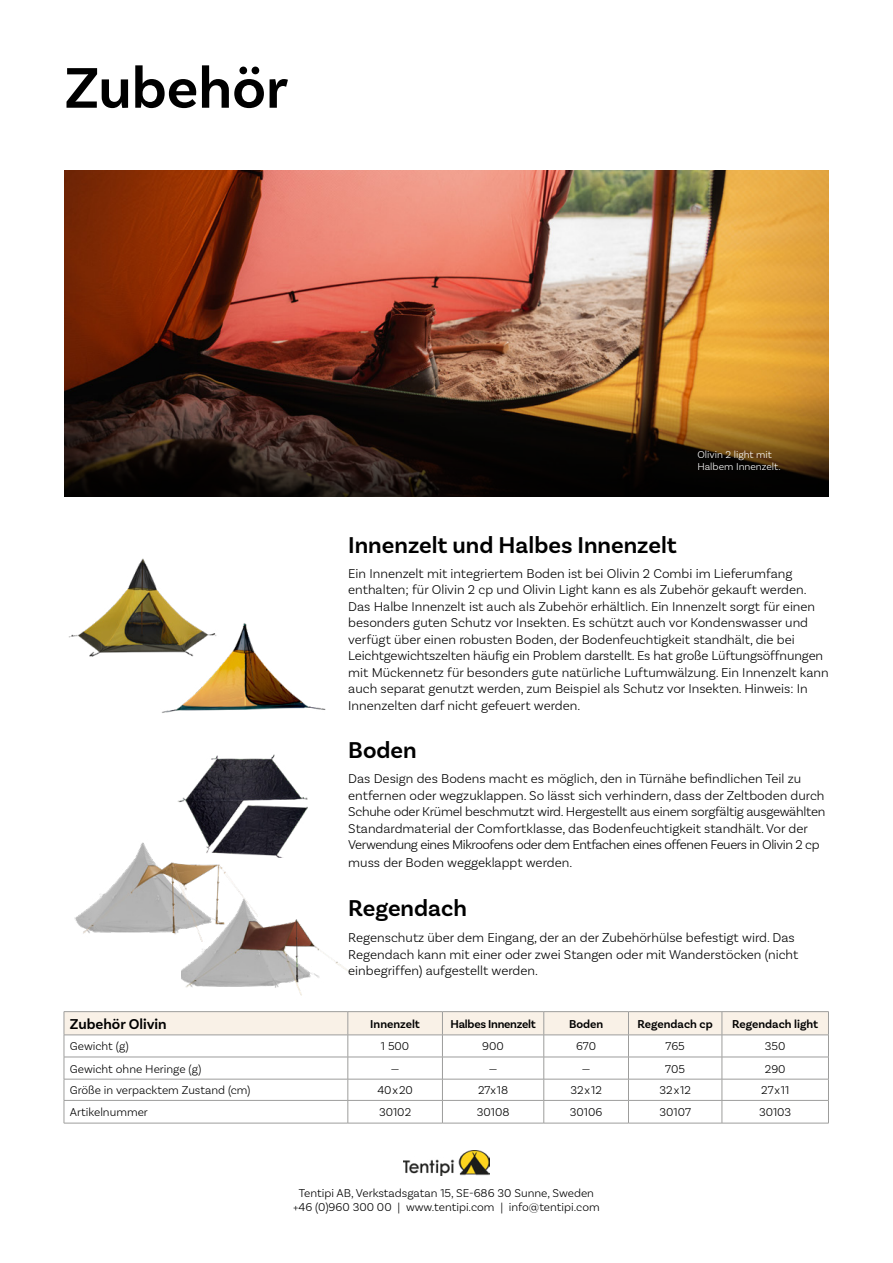
<style>
.page{position:relative;width:893px;height:1263px;background:#fff}
.page>*{position:absolute;margin:0;border:0;box-sizing:border-box;transform-origin:0 0}
.t1{font:600 60px "Basic Sans";color:#000}
.t2{font:600 24px "Basic Sans";color:#000}
.t3{font:600 15px "Basic Sans";color:#000}
.t4{font:300 13.5px/16.5px "Basic Sans";color:#000}
.t5{font:300 12px/14.4px "Basic Sans";color:#000;text-align:center}
.t6{font:600 12px "Basic Sans";color:#000}
.t7{font:600 12px "Basic Sans";letter-spacing:-.02em;color:#000}
.t8{font:300 10.5px/12px "Basic Sans";color:#fff}
</style>
<div class="page">
<img style="left:404px;top:1150px;width:85px;height:26px">
<img style="left:64px;top:170px;width:765px;height:326px">
<hr style="left:64px;top:1123px;width:284px;height:1px;background:#9d9d9c">
<hr style="left:348px;top:1123px;width:94px;height:1px;background:#9d9d9c">
<hr style="left:442px;top:1123px;width:102px;height:1px;background:#9d9d9c">
<hr style="left:544px;top:1123px;width:84px;height:1px;background:#9d9d9c">
<hr style="left:628px;top:1123px;width:94px;height:1px;background:#9d9d9c">
<hr style="left:722px;top:1123px;width:107px;height:1px;background:#9d9d9c">
<hr style="left:64px;top:1011px;width:284px;height:1px;background:#9d9d9c">
<hr style="left:348px;top:1011px;width:94px;height:1px;background:#9d9d9c">
<hr style="left:442px;top:1011px;width:102px;height:1px;background:#9d9d9c">
<hr style="left:544px;top:1011px;width:84px;height:1px;background:#9d9d9c">
<hr style="left:628px;top:1011px;width:94px;height:1px;background:#9d9d9c">
<hr style="left:722px;top:1011px;width:107px;height:1px;background:#9d9d9c">
<svg style="left:64px;top:1012px;width:765px;height:111px"></svg>
<hr style="left:64px;top:1035px;width:284px;height:1px;background:#9d9d9c">
<hr style="left:348px;top:1035px;width:94px;height:1px;background:#9d9d9c">
<hr style="left:442px;top:1035px;width:102px;height:1px;background:#9d9d9c">
<hr style="left:544px;top:1035px;width:84px;height:1px;background:#9d9d9c">
<hr style="left:628px;top:1035px;width:94px;height:1px;background:#9d9d9c">
<hr style="left:722px;top:1035px;width:107px;height:1px;background:#9d9d9c">
<img style="left:161px;top:623px;width:165px;height:90px">
<img style="left:177px;top:754px;width:131px;height:103px">
<img style="left:69px;top:558px;width:153px;height:102px">
<img style="left:182px;top:915px;width:169px;height:81px">
<img style="left:75px;top:823px;width:182px;height:139px">
<svg style="left:65px;top:394px;width:764px;height:102px"></svg>
<h1 class="t1" style="left:65px;top:52px;width:225px">Zubehör</h1>
<p class="t8" style="left:697px;top:448px;width:85px">Olivin 2 light mit<br>Halbem Innenzelt.</p>
<h2 class="t2" style="left:348px;top:530px;width:330px">Innenzelt und Halbes Innenzelt</h2>
<p class="t4" style="left:348px;top:565px;width:482px">Ein Innenzelt mit integriertem Boden ist bei Olivin 2 Combi im Lieferumfang enthalten; für Olivin 2 cp und Olivin Light kann es als Zubehör gekauft werden.<br>Das Halbe Innenzelt ist auch als Zubehör erhältlich. Ein Innenzelt sorgt für einen besonders guten Schutz vor Insekten. Es schützt auch vor Kondenswasser und verfügt über einen robusten Boden, der Bodenfeuchtigkeit standhält, die bei Leichtgewichtszelten häufig ein Problem darstellt. Es hat große Lüftungsöffnungen mit Mückennetz für besonders gute natürliche Luftumwälzung. Ein Innenzelt kann auch separat genutzt werden, zum Beispiel als Schutz vor Insekten. Hinweis: In Innenzelten darf nicht gefeuert werden.</p>
<h2 class="t2" style="left:348px;top:736px;width:70px">Boden</h2>
<p class="t4" style="left:348px;top:770px;width:479px">Das Design des Bodens macht es möglich, den in Türnähe befindlichen Teil zu entfernen oder wegzuklappen. So lässt sich verhindern, dass der Zeltboden durch Schuhe oder Krümel beschmutzt wird. Hergestellt aus einem sorgfältig ausgewählten Standardmaterial der Comfortklasse, das Bodenfeuchtigkeit standhält. Vor der Verwendung eines Mikroofens oder dem Entfachen eines offenen Feuers in Olivin 2 cp</p>
<p class="t4" style="left:348px;top:854px;width:225px">muss der Boden weggeklappt werden.</p>
<h2 class="t2" style="left:348px;top:893px;width:120px">Regendach</h2>
<p class="t4" style="left:348px;top:929px;width:452px">Regenschutz über dem Eingang, der an der Zubehörhülse befestigt wird. Das<br>Regendach kann mit einer oder zwei Stangen oder mit Wanderstöcken (nicht einbegriffen) aufgestellt werden.</p>
<p class="t3" style="left:70px;top:1015px;width:98px">Zubehör Olivin</p>
<p class="t6" style="left:370px;top:1016px;width:51px">Innenzelt</p>
<p class="t7" style="left:450px;top:1016px;width:87px">Halbes Innenzelt</p>
<p class="t6" style="left:569px;top:1016px;width:36px">Boden</p>
<p class="t6" style="left:638px;top:1016px;width:77px">Regendach cp</p>
<p class="t6" style="left:732px;top:1016px;width:87px">Regendach light</p>
<p class="t5" style="left:70px;top:1039px;width:60px">Gewicht (g)</p>
<p class="t5" style="left:381px;top:1039px;width:30px">1 500</p>
<p class="t5" style="left:482px;top:1039px;width:23px">900</p>
<p class="t5" style="left:576px;top:1039px;width:22px">670</p>
<p class="t5" style="left:665px;top:1039px;width:21px">765</p>
<p class="t5" style="left:765px;top:1039px;width:22px">350</p>
<p class="t5" style="left:70px;top:1061px;width:133px">Gewicht ohne Heringe (g)</p>
<p class="t5" style="left:391px;top:1061px;width:10px">—</p>
<p class="t5" style="left:489px;top:1061px;width:10px">—</p>
<p class="t5" style="left:582px;top:1061px;width:10px">—</p>
<p class="t5" style="left:665px;top:1061px;width:21px">705</p>
<p class="t5" style="left:765px;top:1061px;width:22px">290</p>
<p class="t5" style="left:70px;top:1083px;width:182px">Größe in verpacktem Zustand (cm)</p>
<p class="t5" style="left:377px;top:1083px;width:37px">40x20</p>
<p class="t5" style="left:478px;top:1083px;width:32px">27x18</p>
<p class="t5" style="left:570px;top:1083px;width:33px">32x12</p>
<p class="t5" style="left:659px;top:1083px;width:33px">32x12</p>
<p class="t5" style="left:761px;top:1083px;width:30px">27x11</p>
<p class="t5" style="left:70px;top:1105px;width:79px">Artikelnummer</p>
<p class="t5" style="left:379px;top:1105px;width:34px">30102</p>
<p class="t5" style="left:477px;top:1105px;width:34px">30108</p>
<p class="t5" style="left:570px;top:1105px;width:34px">30106</p>
<p class="t5" style="left:659px;top:1105px;width:33px">30107</p>
<p class="t5" style="left:759px;top:1105px;width:34px">30103</p>
<p class="t5" style="left:293px;top:1185px;width:308px">Tentipi AB, Verkstadsgatan 15, SE-686 30 Sunne, Sweden +46 (0)960 300 00 | www.tentipi.com | info@tentipi.com</p>
</div>
